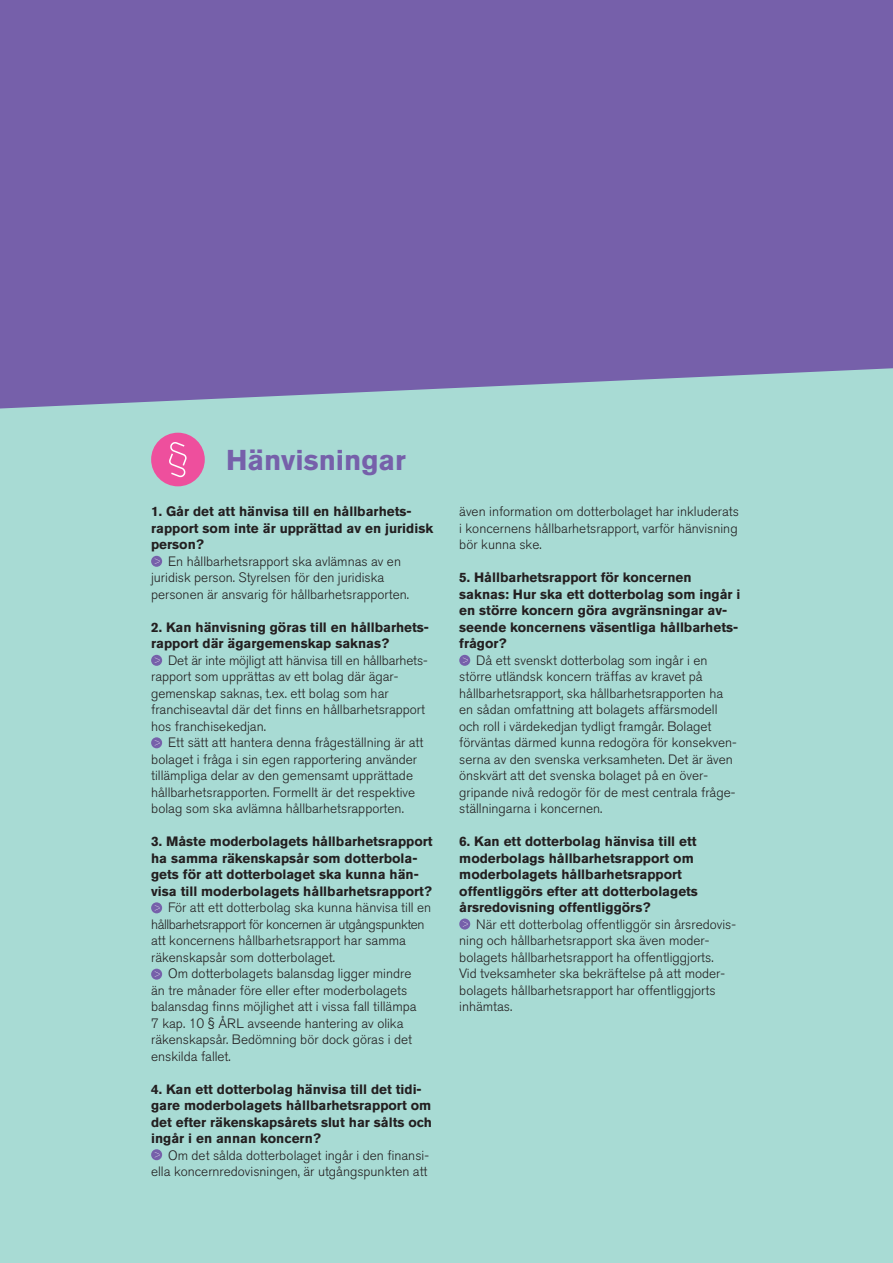
<style>
.page{position:relative;width:893px;height:1263px;background:#a8dbd4}
.page>*{position:absolute;margin:0;border:0;box-sizing:border-box;transform-origin:0 0}
.t1{font:700 28.5px "Akzidenz Grotesk BE";color:#7660aa}
.t2{font:300 13.5px/16.5px "Akzidenz Grotesk BE";color:#231f20}
.t3{font:700 13.5px/16.5px "Akzidenz Grotesk BE";color:#231f20}
</style>
<div class="page">
<div style="left:151px;top:433px;width:54px;height:53px;background:#ee4f9d;border-radius:50%"></div>
<svg style="left:169px;top:442px;width:18px;height:35px"></svg>
<div style="left:0;top:0;width:893px;height:408px;background:#7660aa"></div>
<div style="left:151px;top:556px;width:11px;height:11px;background:#7660aa;border-radius:50%"></div>
<svg style="left:155px;top:558px;width:5px;height:6px"></svg>
<div style="left:151px;top:655px;width:11px;height:11px;background:#7660aa;border-radius:50%"></div>
<svg style="left:155px;top:657px;width:5px;height:6px"></svg>
<div style="left:151px;top:737px;width:11px;height:11px;background:#7660aa;border-radius:50%"></div>
<svg style="left:155px;top:740px;width:5px;height:5px"></svg>
<div style="left:151px;top:902px;width:11px;height:11px;background:#7660aa;border-radius:50%"></div>
<svg style="left:155px;top:905px;width:5px;height:5px"></svg>
<div style="left:151px;top:969px;width:11px;height:11px;background:#7660aa;border-radius:50%"></div>
<svg style="left:155px;top:971px;width:5px;height:6px"></svg>
<div style="left:151px;top:1149px;width:11px;height:11px;background:#7660aa;border-radius:50%"></div>
<svg style="left:155px;top:1152px;width:5px;height:5px"></svg>
<div style="left:459px;top:655px;width:11px;height:11px;background:#7660aa;border-radius:50%"></div>
<svg style="left:463px;top:657px;width:5px;height:6px"></svg>
<div style="left:459px;top:918px;width:11px;height:11px;background:#7660aa;border-radius:50%"></div>
<svg style="left:463px;top:921px;width:5px;height:6px"></svg>
<h1 class="t1" style="left:226px;top:443px;width:181px">Hänvisningar</h1>
<p class="t3" style="left:151px;top:503px;width:284px">1. Går det att hänvisa till en hållbarhets&shy;rapport som inte är upprättad av en juridisk person?</p>
<p class="t2" style="left:151px;top:553px;width:259px;text-indent:17px">En hållbarhetsrapport ska avlämnas av en juridisk person. Styrelsen för den juridiska personen är ansvarig för hållbarhetsrapporten.</p>
<p class="t3" style="left:151px;top:619px;width:279px">2. Kan hänvisning göras till en hållbarhets&shy;rapport där ägargemenskap saknas?</p>
<p class="t2" style="left:151px;top:652px;width:278px;text-indent:17px">Det är inte möjligt att hänvisa till en hållbarhets&shy;rapport som upprättas av ett bolag där ägar&shy;gemenskap saknas, t.ex. ett bolag som har franchiseavtal där det finns en hållbarhetsrapport hos franchisekedjan.</p>
<p class="t2" style="left:151px;top:734px;width:274px;text-indent:17px">Ett sätt att hantera denna frågeställning är att bolaget i fråga i sin egen rapportering använder tillämpliga delar av den gemensamt upprättade hållbarhetsrapporten. Formellt är det respektive bolag som ska avlämna hållbarhetsrapporten.</p>
<p class="t3" style="left:151px;top:833px;width:283px">3. Måste moderbolagets hållbarhetsrapport ha samma räkenskapsår som dotterbola&shy;gets för att dotterbolaget ska kunna hän&shy;visa till moderbolagets hållbarhetsrapport?</p>
<p class="t2" style="left:151px;top:899px;width:282px;text-indent:17px">För att ett dotterbolag ska kunna hänvisa till en hållbarhetsrapport för koncernen är utgångspunkten att koncernens hållbarhetsrapport har samma räkenskapsår som dotterbolaget.</p>
<p class="t2" style="left:151px;top:965px;width:267px;text-indent:17px">Om dotterbolagets balansdag ligger mindre än tre månader före eller efter moderbolagets balansdag finns möjlighet att i vissa fall tillämpa 7 kap. 10 § ÅRL avseende hantering av olika räkenskapsår. Bedömning bör dock göras i det enskilda fallet.</p>
<p class="t3" style="left:151px;top:1081px;width:282px">4. Kan ett dotterbolag hänvisa till det tidi&shy;gare moderbolagets hållbarhetsrapport om det efter räkenskapsårets slut har sålts och ingår i en annan koncern?</p>
<p class="t2" style="left:151px;top:1147px;width:279px;text-align:right">Om det sålda dotterbolaget ingår i den finansi&shy;ella koncernredovisningen, är utgångspunkten att</p>
<p class="t2" style="left:459px;top:503px;width:281px;text-align:justify">även information om dotterbolaget har inkluderats i koncernens hållbarhetsrapport, varför hänvisning bör kunna ske.</p>
<p class="t3" style="left:459px;top:569px;width:283px">5. Hållbarhetsrapport för koncernen saknas: Hur ska ett dotterbolag som ingår i en större koncern göra avgränsningar av&shy;seende koncernens väsentliga hållbarhets&shy;frågor?</p>
<p class="t2" style="left:459px;top:652px;width:279px;text-indent:17px">Då ett svenskt dotterbolag som ingår i en större utländsk koncern träffas av kravet på hållbarhetsrapport, ska hållbarhetsrapporten ha en sådan omfattning att bolagets affärsmodell och roll i värdekedjan tydligt framgår. Bolaget förväntas därmed kunna redogöra för konsekven&shy;serna av den svenska verksamheten. Det är även önskvärt att det svenska bolaget på en över&shy;gripande nivå redogör för de mest centrala fråge&shy;ställningarna i koncernen.</p>
<p class="t3" style="left:459px;top:833px;width:240px">6. Kan ett dotterbolag hänvisa till ett moderbolags hållbarhetsrapport om moderbolagets hållbarhetsrapport offentliggörs efter att dotterbolagets årsredovisning offentliggörs?</p>
<p class="t2" style="left:459px;top:916px;width:278px;text-indent:17px">När ett dotterbolag offentliggör sin årsredovis&shy;ning och hållbarhetsrapport ska även moder&shy;bolagets hållbarhetsrapport ha offentliggjorts.<br>Vid tveksamheter ska bekräftelse på att moder&shy;bolagets hållbarhetsrapport har offentliggjorts inhämtas.</p>
</div>
